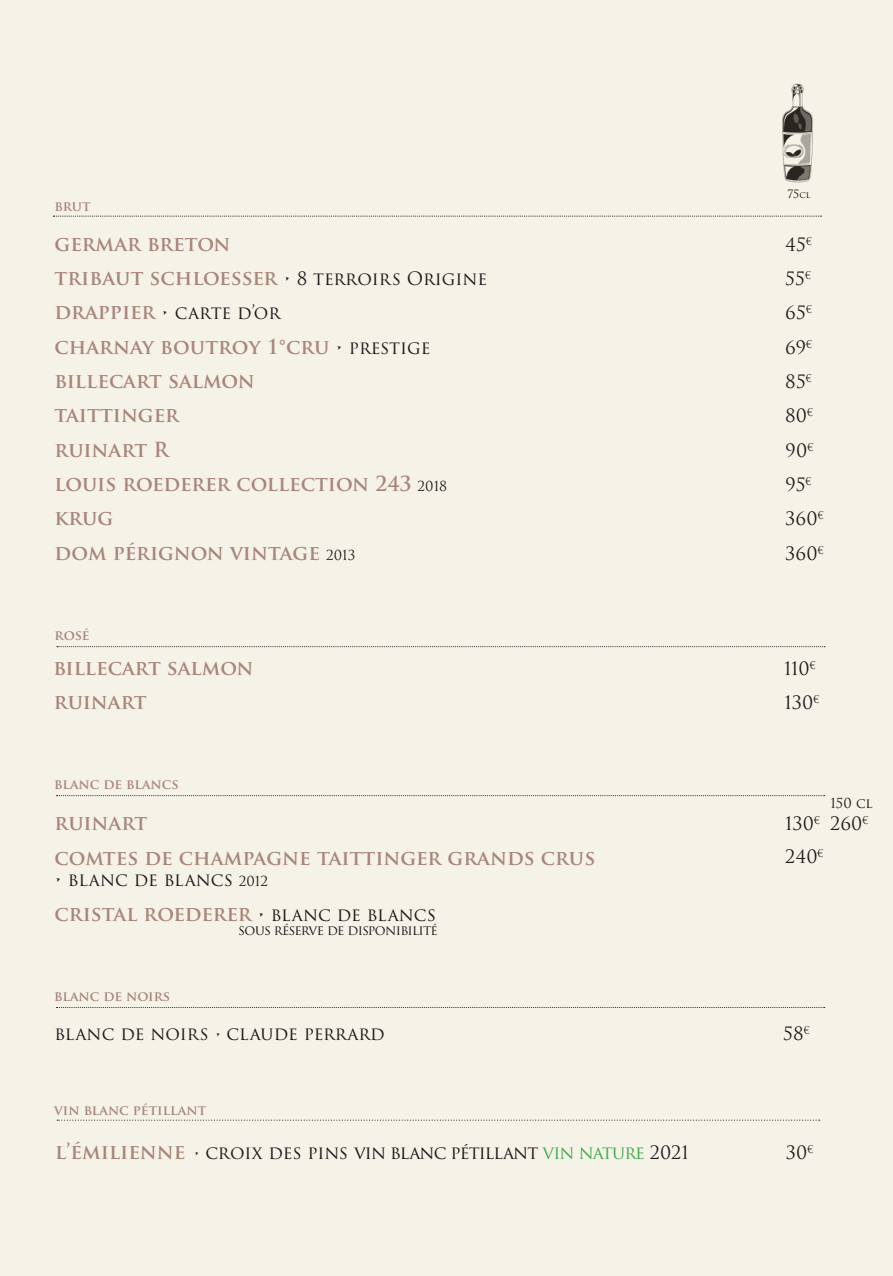
<style>
.page{position:relative;width:893px;height:1276px;background:#f5f2e8}
.page>*{position:absolute;margin:0;border:0;box-sizing:border-box;transform-origin:0 0}
.t1{font:700 20.25px "Trajan Pro";color:#a9857a}
.t2{font:18px "Trajan Pro 3";letter-spacing:-.005em;color:#1f1a1a}
.t3{font:18px "Trajan Pro 3";letter-spacing:-.05em;color:#1f1a1a}
.t4{font:18px "Trajan Pro 3";color:#201b1b}
.t5{font:700 13.5px "Trajan Pro";color:#a9857a}
.t6{font:13.5px "Trajan Pro 3";letter-spacing:-.055em;color:#1f1a1a}
.t7{font:11.25px "Trajan Pro 3";color:#1f1a1a}
.s1{font-size:9px}
.s2{font-family:"Trajan Pro 3";font-weight:400;font-size:18px;color:#1f1a1a}
.s3{font-family:"Trajan Pro";font-weight:700;font-size:20.25px;color:#a9857a}
.s4{font-family:"Trajan Pro 3";font-weight:400;font-size:13.5px;color:#1f1a1a}
.s5{font-size:13.5px;color:#1f1a1a}
.s6{font-family:"Trajan Pro 3";font-weight:400;font-size:18px;color:#201b1b}
.s7{font-size:15.75px;color:#1f1a1a}
.s8{font-size:15.75px}
.s9{color:#201b1b}
.s10{color:#41ac4b}
</style>
<div class="page">
<svg style="left:57px;top:1119px;width:763px;height:1px"></svg>
<img style="left:782px;top:83px;width:31px;height:100px">
<svg style="left:53px;top:216px;width:768px;height:1px"></svg>
<svg style="left:57px;top:646px;width:768px;height:1px"></svg>
<svg style="left:57px;top:795px;width:768px;height:1px"></svg>
<svg style="left:57px;top:1007px;width:768px;height:1px"></svg>
<p class="t5" style="left:55px;top:197px;width:38px">brut</p>
<p class="t7" style="left:787px;top:186px;width:25px">75<span class="s1">CL</span></p>
<p class="t1" style="left:55px;top:231px;width:178px">germar breton</p>
<p class="t2" style="left:785px;top:232px;width:28px">45<sup>€</sup></p>
<p class="t1" style="left:55px;top:265px;width:434px">tribaut schloesser <span class="s2">• 8 TERROIRS ORIGINE</span></p>
<p class="t2" style="left:785px;top:266px;width:27px">55<sup>€</sup></p>
<p class="t2" style="left:55px;top:300px;width:227px"><span class="s3">drappier</span> • CARTE D’OR</p>
<p class="t2" style="left:785px;top:300px;width:28px">65<sup>€</sup></p>
<p class="t1" style="left:55px;top:334px;width:377px">charnay boutroy 1°cru <span class="s2">• PRESTIGE</span></p>
<p class="t2" style="left:785px;top:335px;width:28px">69<sup>€</sup></p>
<p class="t1" style="left:55px;top:368px;width:202px">billecart salmon</p>
<p class="t2" style="left:785px;top:369px;width:28px">85<sup>€</sup></p>
<p class="t1" style="left:55px;top:402px;width:126px">taittinger</p>
<p class="t2" style="left:785px;top:403px;width:29px">80<sup>€</sup></p>
<p class="t1" style="left:55px;top:437px;width:116px">ruinart R</p>
<p class="t2" style="left:785px;top:438px;width:30px">90<sup>€</sup></p>
<p class="t1" style="left:55px;top:471px;width:394px">louis roederer collection 243 <span class="s4">2018</span></p>
<p class="t2" style="left:785px;top:472px;width:28px">95<sup>€</sup></p>
<p class="t1" style="left:55px;top:505px;width:60px">krug</p>
<p class="t2" style="left:785px;top:506px;width:40px">360<sup>€</sup></p>
<p class="t1" style="left:55px;top:540px;width:302px">dom pérignon vintage <span class="s4">2013</span></p>
<p class="t2" style="left:785px;top:541px;width:40px">360<sup>€</sup></p>
<p class="t5" style="left:55px;top:627px;width:37px">rosé</p>
<p class="t1" style="left:53px;top:654px;width:202px">billecart salmon</p>
<p class="t2" style="left:784px;top:656px;width:33px">110<sup>€</sup></p>
<p class="t1" style="left:54px;top:689px;width:94px">ruinart</p>
<p class="t2" style="left:785px;top:690px;width:36px">130<sup>€</sup></p>
<p class="t5" style="left:54px;top:775px;width:126px">blanc de blancs</p>
<p class="t6" style="left:830px;top:794px;width:44px">150 CL</p>
<p class="t2" style="left:830px;top:811px;width:40px">260<sup>€</sup></p>
<p class="t1" style="left:55px;top:810px;width:94px">ruinart</p>
<p class="t2" style="left:785px;top:811px;width:36px">130<sup>€</sup></p>
<p class="t2" style="left:785px;top:844px;width:40px">240<sup>€</sup></p>
<p class="t1" style="left:55px;top:844px;width:542px">comtes de champagne taittinger grands crus</p>
<p class="t4" style="left:55px;top:867px;width:215px">• BLANC DE BLANCS <span class="s5">2012</span></p>
<p class="t1" style="left:55px;top:900px;width:383px">cristal roederer <span class="s2">•</span> <span class="s6">BLANC DE BLANCS</span></p>
<p class="t5" style="left:54px;top:987px;width:117px">blanc de noirs</p>
<p class="t6" style="left:238px;top:920px;width:201px">SOUS RÉSERVE DE DISPONIBILITÉ</p>
<p class="t4" style="left:55px;top:1021px;width:332px">BLANC DE NOIRS <span class="s7">•</span> CLAUDE PERRARD</p>
<p class="t5" style="left:54px;top:1101px;width:154px">vin blanc pétillant</p>
<p class="t2" style="left:783px;top:1021px;width:28px">58<sup>€</sup></p>
<p class="t3" style="left:55px;top:1139px;width:635px"><span class="s3">l’émilienne</span> <span class="s8">•</span> <span class="s9">CROIX DES PINS</span> VIN BLANC PÉTILLANT <span class="s10">VIN NATURE</span> 2021</p>
<p class="t2" style="left:786px;top:1140px;width:29px">30<sup>€</sup></p>
</div>
